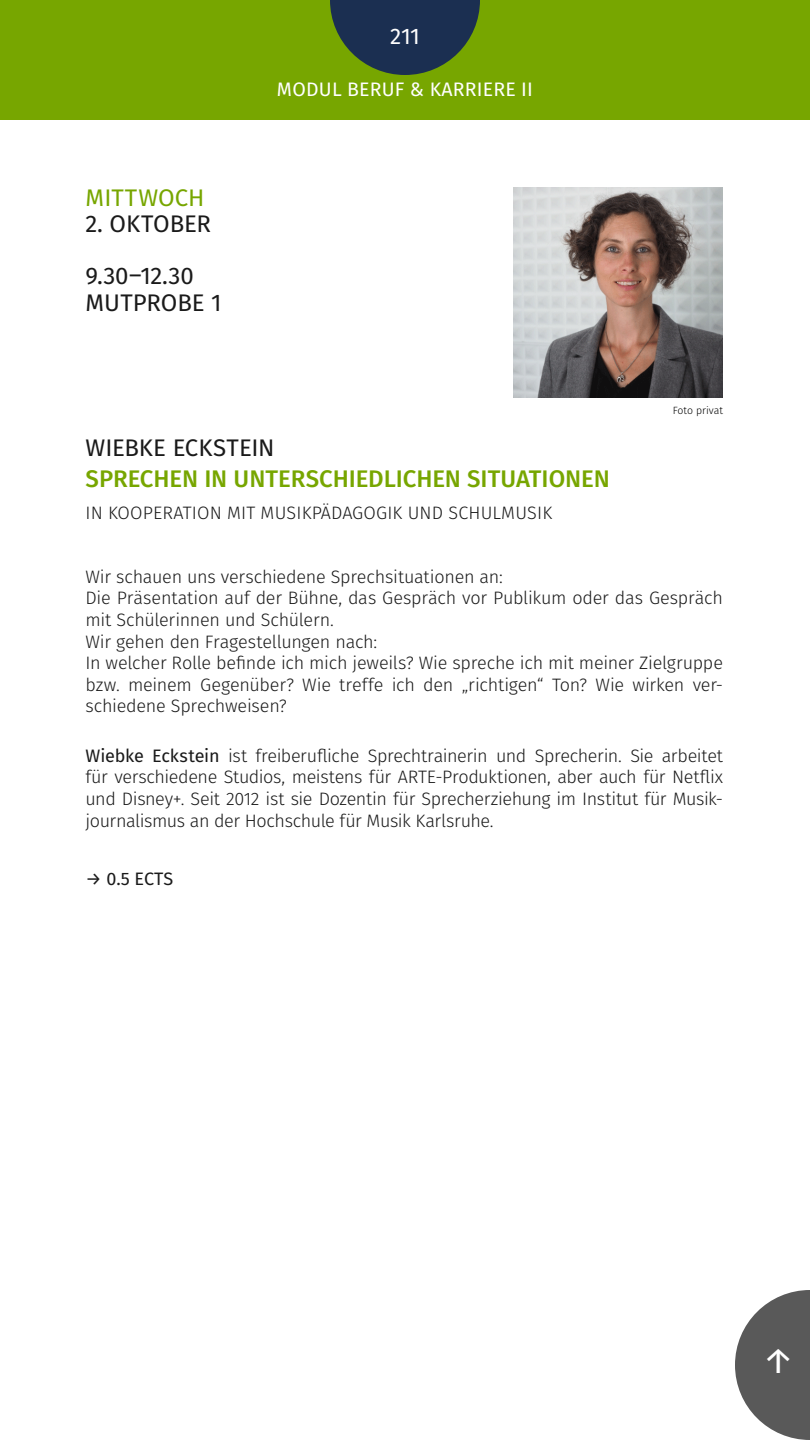
<style>
.page{position:relative;width:810px;height:1440px;background:#fff}
.page>*{position:absolute;margin:0;border:0;box-sizing:border-box;transform-origin:0 0}
.t1{font:36px "Fira Sans";color:#fff}
.t2{font:24px/52.5px "Fira Sans";letter-spacing:-.005em;color:#1a1a1a}
.t3{font:500 24px "Fira Sans";color:#77a600}
.t4{font:24px "Fira Sans";color:#77a600}
.t5{font:22.5px "Fira Sans";color:#fff}
.t6{font:19.5px "Fira Sans";letter-spacing:.01em;color:#fff}
.t7{font:300 18px/21.6px "Fira Sans";letter-spacing:-.015em;color:#1a1a1a}
.t8{font:300 18px "Fira Sans";letter-spacing:.01em;color:#1a1a1a}
.t9{font:18px "Fira Sans";color:#1a1a1a}
.t10{font:300 10.5px "Fira Sans";color:#000}
.s1{font-weight:400}
</style>
<div class="page">
<div style="left:0;top:0;width:810px;height:120px;background:#77a600"></div>
<img style="left:513px;top:188px;width:210px;height:210px">
<svg style="left:330px;top:0;width:150px;height:75px"></svg>
<svg style="left:735px;top:1290px;width:75px;height:150px"></svg>
<p class="t5" style="left:390px;top:20px;width:31px">211</p>
<h2 class="t4" style="left:86px;top:180px;width:120px">MITTWOCH</h2>
<h2 class="t2" style="left:85px;top:197px;width:127px">2. OKTOBER<br>9.30–12.30</h2>
<h2 class="t2" style="left:86px;top:276px;width:138px">MUTPROBE 1</h2>
<p class="t6" style="left:277px;top:75px;width:258px">MODUL BERUF &amp; KARRIERE II</p>
<h2 class="t2" style="left:86px;top:421px;width:190px">WIEBKE ECKSTEIN</h2>
<h2 class="t3" style="left:86px;top:462px;width:526px">SPRECHEN IN UNTERSCHIEDLICHEN SITUATIONEN</h2>
<p class="t8" style="left:86px;top:500px;width:468px">IN KOOPERATION MIT MUSIKPÄDAGOGIK UND SCHULMUSIK</p>
<p class="t10" style="left:673px;top:403px;width:52px">Foto privat</p>
<p class="t7" style="left:85px;top:566px;width:639px">Wir schauen uns verschiedene Sprechsituationen an:<br>Die Präsentation auf der Bühne, das Gespräch vor Publikum oder das Gespräch mit Schülerinnen und Schülern.<br>Wir gehen den Fragestellungen nach:<br>In welcher Rolle befinde ich mich jeweils? Wie spreche ich mit meiner Zielgruppe bzw. meinem Gegenüber? Wie treffe ich den „richtigen“ Ton? Wie wirken ver&shy;schiedene Sprechweisen?</p>
<p class="t7" style="left:85px;top:745px;width:639px"><span class="s1">Wiebke Eckstein</span> ist freiberufliche Sprechtrainerin und Sprecherin. Sie arbeitet für verschiedene Studios, meistens für ARTE-Produktionen, aber auch für Netflix und Disney+. Seit 2012 ist sie Dozentin für Sprecherziehung im Institut für Musik&shy;journalismus an der Hochschule für Musik Karlsruhe.</p>
<p class="t9" style="left:85px;top:866px;width:89px">→ 0.5 ECTS</p>
<h1 class="t1" style="left:762px;top:1335px;width:34px">↑</h1>
</div>
